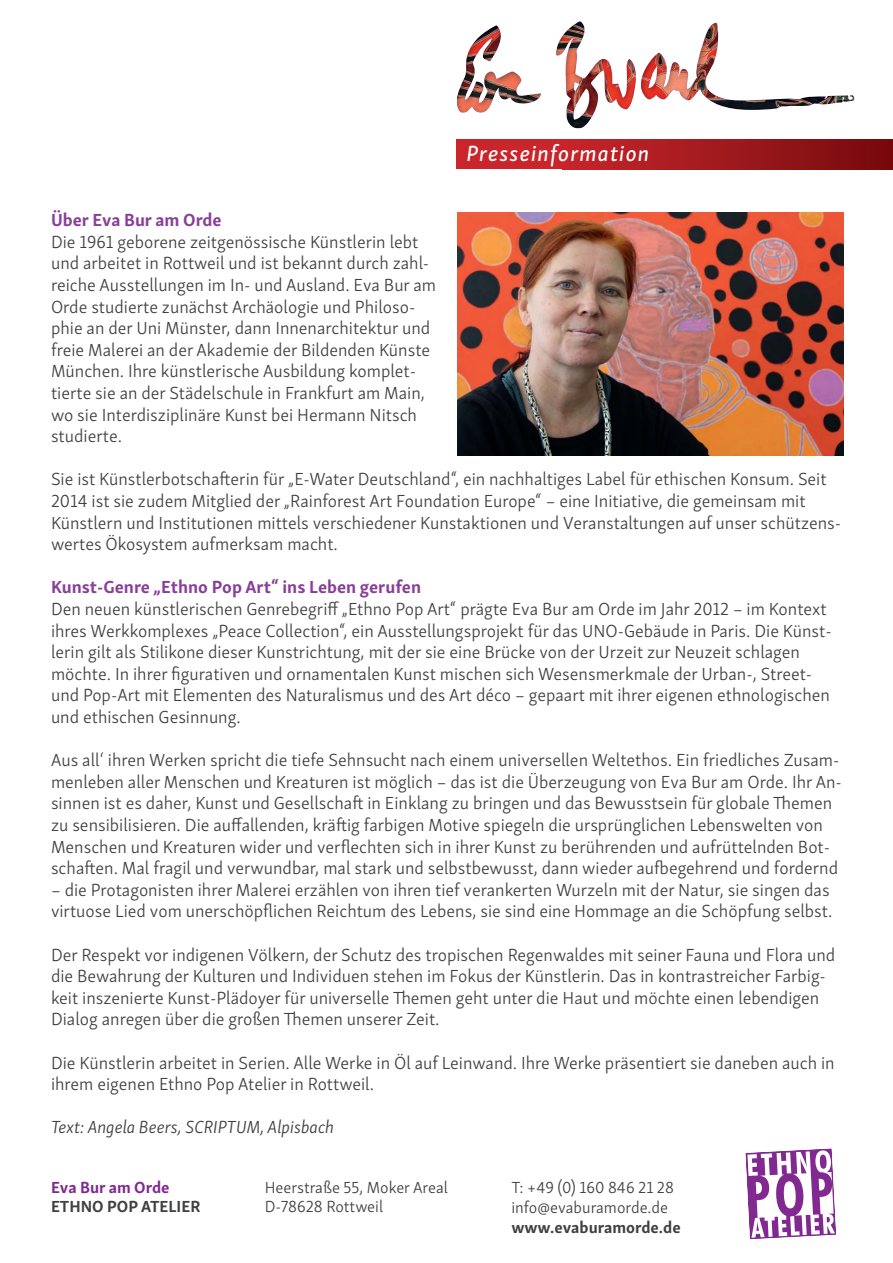
<style>
.page{position:relative;width:893px;height:1263px;background:#fff}
.page>*{position:absolute;margin:0;border:0;box-sizing:border-box;transform-origin:0 0}
.t1{font:22.5px "Skolar Sans Latn Me It";letter-spacing:.05em;color:#fff}
.t2{font:300 18px/21.6px "Skolar Sans Latn";color:#404041}
.t3{font:700 18px "Skolar Sans Latn";color:#893f98}
.t4{font:italic 300 18px "Skolar Sans Latn";color:#404041}
.t5{font:300 16.5px/19.8px "Skolar Sans Latn";color:#404041}
.t6{font:700 16.5px "Skolar Sans Latn";color:#404041}
.t7{font:700 16.5px "Skolar Sans Latn";color:#812990}
</style>
<div class="page">
<svg style="left:457px;top:21px;width:398px;height:108px"></svg>
<div style="left:457px;top:139px;width:436px;height:30px;background:linear-gradient(to right,#d82a31,#7a0c0f)"></div>
<img style="left:457px;top:213px;width:386px;height:242px">
<svg style="left:745px;top:1148px;width:91px;height:91px"></svg>
<p class="t1" style="left:466px;top:143px;width:184px">Presseinformation</p>
<p class="t3" style="left:51px;top:211px;width:172px">Über Eva Bur am Orde</p>
<p class="t2" style="left:51px;top:232px;width:387px">Die 1961 geborene zeitgenössische Künstlerin lebt und arbeitet in Rottweil und ist bekannt durch zahl&shy;reiche Ausstellungen im In- und Ausland. Eva Bur am Orde studierte zunächst Archäologie und Philoso&shy;phie an der Uni Münster, dann Innenarchitektur und freie Malerei an der Akademie der Bildenden Künste München. Ihre künstlerische Ausbildung komplet&shy;tierte sie an der Städelschule in Frankfurt am Main, wo sie Interdisziplinäre Kunst bei Hermann Nitsch studierte.</p>
<p class="t2" style="left:51px;top:469px;width:792px">Sie ist Künstlerbotschafterin für „E-Water Deutschland“, ein nachhaltiges Label für ethischen Konsum. Seit 2014 ist sie zudem Mitglied der „Rainforest Art Foundation Europe“ – eine Initiative, die gemeinsam mit Künstlern und Institutionen mittels verschiedener Kunstaktionen und Veranstaltungen auf unser schützens&shy;wertes Ökosystem aufmerksam macht.</p>
<p class="t3" style="left:51px;top:578px;width:372px">Kunst-Genre „Ethno Pop Art“ ins Leben gerufen</p>
<p class="t2" style="left:51px;top:599px;width:782px">Den neuen künstlerischen Genrebegriff „Ethno Pop Art“ prägte Eva Bur am Orde im Jahr 2012 – im Kontext ihres Werkkomplexes „Peace Collection“, ein Ausstellungsprojekt für das UNO-Gebäude in Paris. Die Künst&shy;lerin gilt als Stilikone dieser Kunstrichtung, mit der sie eine Brücke von der Urzeit zur Neuzeit schlagen möchte. In ihrer figurativen und ornamentalen Kunst mischen sich Wesensmerkmale der Urban-, Street&shy;und Pop-Art mit Elementen des Naturalismus und des Art déco – gepaart mit ihrer eigenen ethnologischen und ethischen Gesinnung.</p>
<p class="t2" style="left:51px;top:750px;width:792px">Aus all‘ ihren Werken spricht die tiefe Sehnsucht nach einem universellen Weltethos. Ein friedliches Zusam&shy;menleben aller Menschen und Kreaturen ist möglich – das ist die Überzeugung von Eva Bur am Orde. Ihr An&shy;sinnen ist es daher, Kunst und Gesellschaft in Einklang zu bringen und das Bewusstsein für globale Themen zu sensibilisieren. Die auffallenden, kräftig farbigen Motive spiegeln die ursprünglichen Lebenswelten von Menschen und Kreaturen wider und verflechten sich in ihrer Kunst zu berührenden und aufrüttelnden Bot&shy;schaften. Mal fragil und verwundbar, mal stark und selbstbewusst, dann wieder aufbegehrend und fordernd</p>
<p class="t2" style="left:51px;top:880px;width:783px">– die Protagonisten ihrer Malerei erzählen von ihren tief verankerten Wurzeln mit der Natur, sie singen das virtuose Lied vom unerschöpflichen Reichtum des Lebens, sie sind eine Hommage an die Schöpfung selbst.</p>
<p class="t2" style="left:51px;top:944px;width:786px">Der Respekt vor indigenen Völkern, der Schutz des tropischen Regenwaldes mit seiner Fauna und Flora und die Bewahrung der Kulturen und Individuen stehen im Fokus der Künstlerin. Das in kontrastreicher Farbig&shy;keit inszenierte Kunst-Plädoyer für universelle Themen geht unter die Haut und möchte einen lebendigen Dialog anregen über die großen Themen unserer Zeit.</p>
<p class="t2" style="left:51px;top:1052px;width:785px">Die Künstlerin arbeitet in Serien. Alle Werke in Öl auf Leinwand. Ihre Werke präsentiert sie daneben auch in ihrem eigenen Ethno Pop Atelier in Rottweil.</p>
<p class="t4" style="left:51px;top:1118px;width:285px">Text: Angela Beers, SCRIPTUM, Alpisbach</p>
<p class="t7" style="left:51px;top:1179px;width:120px">Eva Bur am Orde</p>
<p class="t6" style="left:51px;top:1199px;width:151px">ETHNO POP ATELIER</p>
<p class="t5" style="left:265px;top:1178px;width:185px">Heerstraße 55, Moker Areal<br>D-78628 Rottweil</p>
<p class="t5" style="left:511px;top:1179px;width:164px">T: +49 (0) 160 846 21 28 info@evaburamorde.de</p>
<p class="t6" style="left:511px;top:1219px;width:171px">www.evaburamorde.de</p>
</div>
